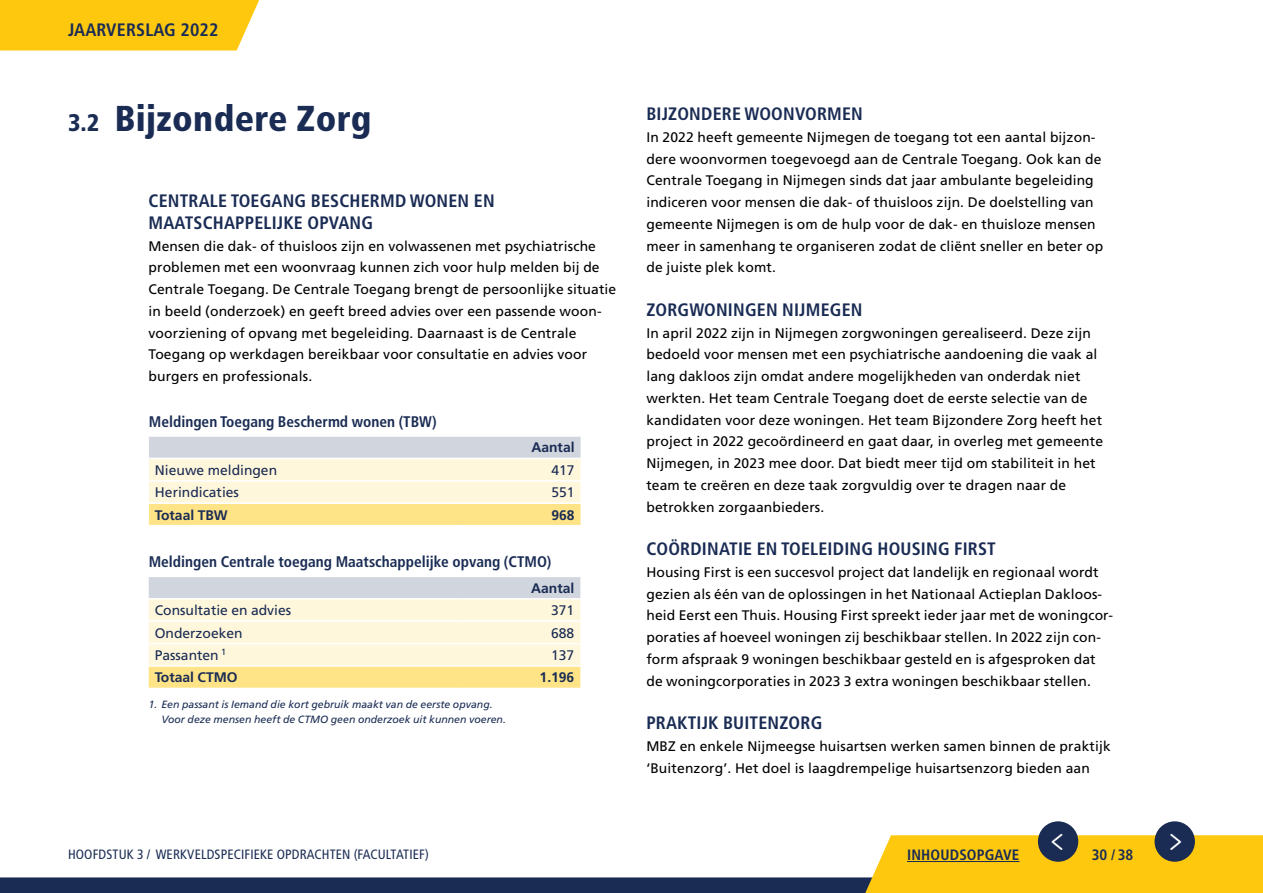
<style>
.page{position:relative;width:1263px;height:893px;background:#fff}
.page>*{position:absolute;margin:0;border:0;box-sizing:border-box;transform-origin:0 0}
.GGD_hoofdkop_H2{font:900 condensed 36px "Frutiger LT Std";letter-spacing:.01em;color:#1a2c54}
.GGD_tussenkop_H3{font:700 condensed 18px/21.8px "Frutiger LT Std";letter-spacing:.01em;color:#1a2c54}
.TABEL_kop{font:700 condensed 15.3px "Frutiger LT Std";color:#1a2c54}
.t1{font:700 condensed 15px "Frutiger LT Std";letter-spacing:.01em;color:#1a2c54}
.GGD_plat_witregel_na{font:13.8px/21.8px "Frutiger LT Std";letter-spacing:.01em;color:#000}
.TABEL_plat{font:13.8px "Frutiger LT Std";color:#1a2c54}
.TABEL_plat-2{font:700 13.8px "Frutiger LT Std";color:#1a2c54}
.t2{font:condensed 13.5px "Frutiger LT Std";letter-spacing:.01em;color:#1a2c54}
.GGD_Voetnoot{font:italic 10.5px/15px "Frutiger LT Std";color:#1a2c54}
.s1{font-size:24px}
</style>
<div class="page">
<div style="left:0;top:0;width:259px;height:50px;background:#fec80f"></div>
<div style="left:1038px;top:821px;width:40px;height:41px;background:#1a2c54;border-radius:50%"></div>
<div style="left:1154px;top:821px;width:41px;height:41px;background:#1a2c54;border-radius:50%"></div>
<svg style="left:149px;top:437px;width:431px;height:88px;background:#f3e9c6"></svg>
<hr style="left:149px;top:458px;width:310px;height:1px;background:#fff">
<hr style="left:459px;top:458px;width:121px;height:1px;background:#fff">
<hr style="left:149px;top:480px;width:310px;height:2px;background:#fff">
<hr style="left:459px;top:480px;width:121px;height:2px;background:#fff">
<hr style="left:149px;top:502px;width:310px;height:2px;background:#fff">
<hr style="left:459px;top:502px;width:121px;height:2px;background:#fff">
<svg style="left:149px;top:577px;width:431px;height:111px;background:#f5eccb"></svg>
<hr style="left:149px;top:598px;width:310px;height:2px;background:#fff">
<hr style="left:459px;top:598px;width:121px;height:2px;background:#fff">
<hr style="left:149px;top:620px;width:310px;height:2px;background:#fff">
<hr style="left:459px;top:620px;width:121px;height:2px;background:#fff">
<hr style="left:149px;top:643px;width:310px;height:1px;background:#fff">
<hr style="left:459px;top:643px;width:121px;height:1px;background:#fff">
<hr style="left:149px;top:665px;width:310px;height:2px;background:#fff">
<hr style="left:459px;top:665px;width:121px;height:2px;background:#fff">
<svg style="left:0;top:833px;width:1263px;height:60px"></svg>
<h2 class="GGD_tussenkop_H3" style="left:68px;top:19px;width:152px">JAARVERSLAG 2022</h2>
<h2 class="GGD_hoofdkop_H2" style="left:68px;top:97px;width:305px"><span class="s1">3.2</span> Bijzondere Zorg</h2>
<h3 class="GGD_tussenkop_H3" style="left:148px;top:190px;width:348px">CENTRALE TOEGANG BESCHERMD WONEN EN<br>MAATSCHAPPELIJKE OPVANG</h3>
<p class="GGD_plat_witregel_na" style="left:148px;top:235px;width:469px">Mensen die dak- of thuisloos zijn en volwassenen met psychiatrische problemen met een woonvraag kunnen zich voor hulp melden bij de Centrale Toegang. De Centrale Toegang brengt de persoonlijke situatie in beeld (onderzoek) en geeft breed advies over een passende woon&shy;voorziening of opvang met begeleiding. Daarnaast is de Centrale Toegang op werkdagen bereikbaar voor consultatie en advies voor burgers en professionals.</p>
<p class="TABEL_kop" style="left:149px;top:412px;width:289px">Meldingen Toegang Beschermd wonen (TBW)</p>
<p class="TABEL_plat-2" style="left:531px;top:439px;width:45px">Aantal</p>
<p class="TABEL_plat" style="left:155px;top:462px;width:124px">Nieuwe meldingen</p>
<p class="TABEL_plat" style="left:551px;top:462px;width:25px">417</p>
<p class="TABEL_plat" style="left:155px;top:484px;width:86px">Herindicaties</p>
<p class="TABEL_plat" style="left:551px;top:484px;width:25px">551</p>
<p class="TABEL_plat-2" style="left:155px;top:507px;width:74px">Totaal TBW</p>
<p class="TABEL_plat-2" style="left:551px;top:507px;width:25px">968</p>
<p class="TABEL_kop" style="left:149px;top:553px;width:404px">Meldingen Centrale toegang Maatschappelijke opvang (CTMO)</p>
<p class="TABEL_plat-2" style="left:531px;top:580px;width:45px">Aantal</p>
<p class="TABEL_plat" style="left:155px;top:602px;width:138px">Consultatie en advies</p>
<p class="TABEL_plat" style="left:551px;top:602px;width:25px">371</p>
<p class="TABEL_plat" style="left:155px;top:625px;width:89px">Onderzoeken</p>
<p class="TABEL_plat" style="left:551px;top:625px;width:25px">688</p>
<p class="TABEL_plat" style="left:155px;top:647px;width:73px">Passanten <sup>1</sup></p>
<p class="TABEL_plat" style="left:551px;top:647px;width:25px">137</p>
<p class="TABEL_plat-2" style="left:155px;top:669px;width:84px">Totaal CTMO</p>
<p class="TABEL_plat-2" style="left:540px;top:669px;width:36px">1.196</p>
<p class="GGD_Voetnoot" style="left:161px;top:697px;width:346px;text-indent:-13px">1. Een passant is Iemand die kort gebruik maakt van de eerste opvang.<br>Voor deze mensen heeft de CTMO geen onderzoek uit kunnen voeren.</p>
<h3 class="GGD_tussenkop_H3" style="left:646px;top:103px;width:218px">BIJZONDERE WOONVORMEN</h3>
<p class="GGD_plat_witregel_na" style="left:646px;top:126px;width:458px">In 2022 heeft gemeente Nijmegen de toegang tot een aantal bijzon&shy;dere woonvormen toegevoegd aan de Centrale Toegang. Ook kan de Centrale Toegang in Nijmegen sinds dat jaar ambulante begeleiding indiceren voor mensen die dak- of thuisloos zijn. De doelstelling van gemeente Nijmegen is om de hulp voor de dak- en thuisloze mensen meer in samenhang te organiseren zodat de cliënt sneller en beter op de juiste plek komt.</p>
<h3 class="GGD_tussenkop_H3" style="left:646px;top:299px;width:218px">ZORGWONINGEN NIJMEGEN</h3>
<p class="GGD_plat_witregel_na" style="left:646px;top:322px;width:458px">In april 2022 zijn in Nijmegen zorgwoningen gerealiseerd. Deze zijn bedoeld voor mensen met een psychiatrische aandoening die vaak al lang dakloos zijn omdat andere mogelijkheden van onderdak niet werkten. Het team Centrale Toegang doet de eerste selectie van de kandidaten voor deze woningen. Het team Bijzondere Zorg heeft het project in 2022 gecoördineerd en gaat daar, in overleg met gemeente Nijmegen, in 2023 mee door. Dat biedt meer tijd om stabiliteit in het team te creëren en deze taak zorgvuldig over te dragen naar de betrokken zorgaanbieders.</p>
<h3 class="GGD_tussenkop_H3" style="left:646px;top:538px;width:351px">COÖRDINATIE EN TOELEIDING HOUSING FIRST</h3>
<p class="GGD_plat_witregel_na" style="left:646px;top:561px;width:468px">Housing First is een succesvol project dat landelijk en regionaal wordt gezien als één van de oplossingen in het Nationaal Actieplan Dakloos&shy;heid Eerst een Thuis. Housing First spreekt ieder jaar met de woningcor&shy;poraties af hoeveel woningen zij beschikbaar stellen. In 2022 zijn con&shy;form afspraak 9 woningen beschikbaar gesteld en is afgesproken dat de woningcorporaties in 2023 3 extra woningen beschikbaar stellen.</p>
<h3 class="GGD_tussenkop_H3" style="left:646px;top:712px;width:177px">PRAKTIJK BUITENZORG</h3>
<p class="GGD_plat_witregel_na" style="left:646px;top:735px;width:466px">MBZ en enkele Nijmeegse huisartsen werken samen binnen de praktijk ‘Buitenzorg’. Het doel is laagdrempelige huisartsenzorg bieden aan</p>
<p class="t2" style="left:68px;top:846px;width:362px">HOOFDSTUK 3 / WERKVELDSPECIFIEKE OPDRACHTEN (FACULTATIEF)</p>
<p class="t1" style="left:907px;top:846px;width:114px">INHOUDSOPGAVE</p>
<p class="t1" style="left:1092px;top:846px;width:43px">30 /38</p>
</div>
